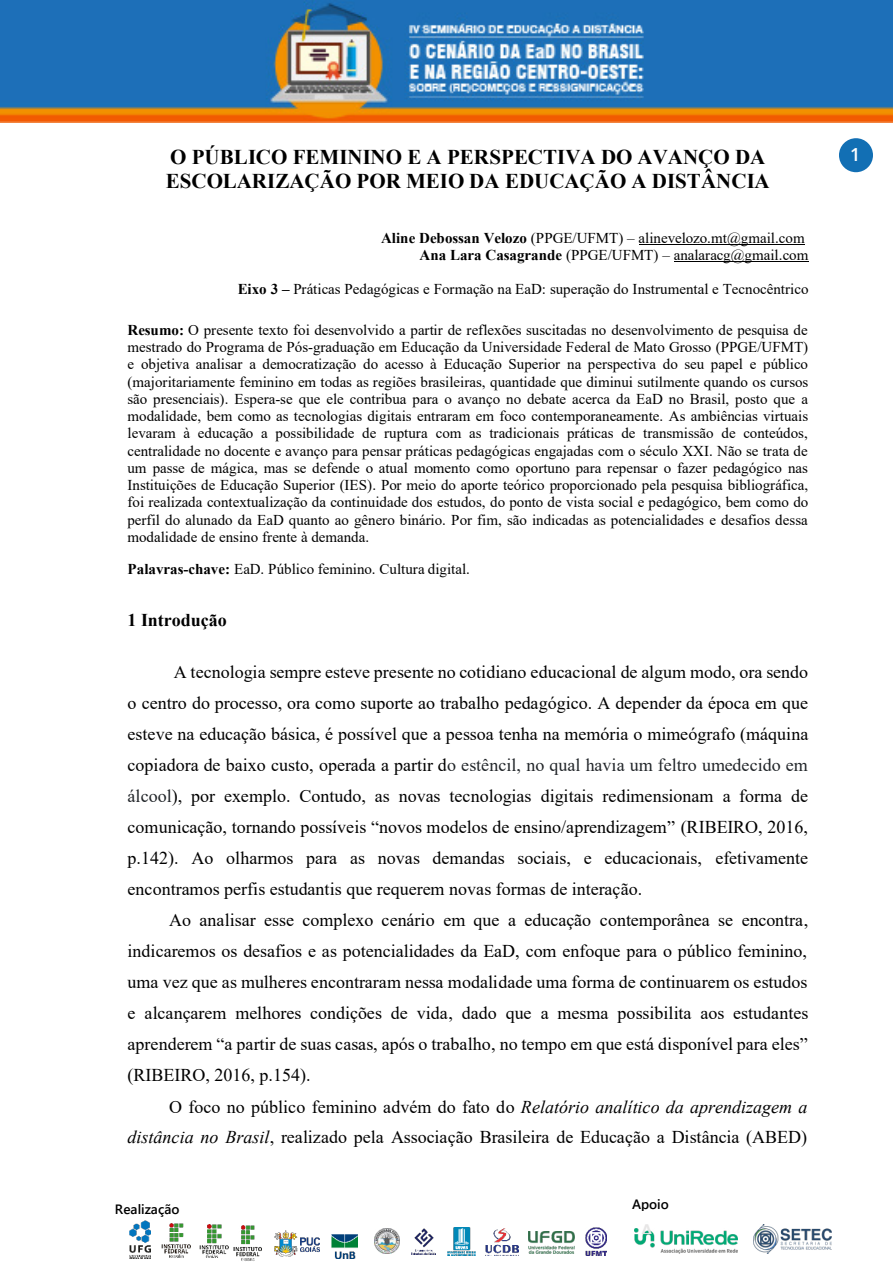
<style>
.page{position:relative;width:893px;height:1263px;background:#fff}
.page>*{position:absolute;margin:0;border:0;box-sizing:border-box;transform-origin:0 0}
.t1{font:700 21px/24px "Times New Roman";letter-spacing:.005em;color:#000}
.t2{font:600 21px "Segoe UI";color:#e7e6e6}
.t3{font:18px/31px "Times New Roman";color:#000;text-align:justify}
.t4{font:700 18px "Times New Roman";color:#000}
.t5{font:600 18px "Open Sans";color:#fff}
.t6{font:15px/17.2px "Times New Roman";color:#000;text-align:right}
.t7{font:600 13.5px "Segoe UI";color:#000}
.s1{font-weight:700}
.s2{color:#212529}
.s3{font-style:italic}
</style>
<div class="page">
<div style="left:839px;top:138px;width:34px;height:34px;background:#126fb4;border-radius:50%"></div>
<img style="left:0;top:0;width:893px;height:123px">
<img style="left:753px;top:1224px;width:78px;height:30px">
<img style="left:162px;top:1224px;width:28px;height:34px">
<img style="left:200px;top:1224px;width:28px;height:34px">
<img style="left:233px;top:1226px;width:29px;height:35px">
<img style="left:274px;top:1230px;width:45px;height:26px">
<img style="left:129px;top:1220px;width:21px;height:39px">
<img style="left:332px;top:1235px;width:26px;height:23px">
<img style="left:486px;top:1228px;width:33px;height:28px">
<img style="left:586px;top:1227px;width:20px;height:28px">
<img style="left:374px;top:1228px;width:26px;height:25px">
<img style="left:411px;top:1228px;width:24px;height:26px">
<img style="left:448px;top:1227px;width:27px;height:28px">
<img style="left:529px;top:1232px;width:45px;height:21px">
<img style="left:634px;top:1230px;width:104px;height:24px">
<img style="left:634px;top:1228px;width:36px;height:5px">
<hr style="left:639px;top:244px;width:166px;height:1px;background:#000">
<hr style="left:674px;top:261px;width:134px;height:1px;background:#000">
<h1 class="t1" style="left:166px;top:144px;width:605px">O PÚBLICO FEMININO E A PERSPECTIVA DO AVANÇO DA<br>ESCOLARIZAÇÃO POR MEIO DA EDUCAÇÃO A DISTÂNCIA</h1>
<p class="t6" style="left:381px;top:228px;width:429px"><span class="s1">Aline Debossan Velozo</span> (PPGE/UFMT) – alinevelozo.mt@gmail.com<br><span class="s1">Ana Lara Casagrande</span> (PPGE/UFMT) – analaracg@gmail.com</p>
<p class="t6" style="left:238px;top:280px;width:572px"><span class="s1">Eixo 3 –</span> Práticas Pedagógicas e Formação na EaD: superação do Instrumental e Tecnocêntrico</p>
<p class="t6" style="left:127px;top:320px;width:682px;text-align:justify"><span class="s1">Resumo:</span> O presente texto foi desenvolvido a partir de reflexões suscitadas no desenvolvimento de pesquisa de mestrado do Programa de Pós-graduação em Educação da Universidade Federal de Mato Grosso (PPGE/UFMT) e objetiva analisar a democratização do acesso à Educação Superior na perspectiva do seu papel e público (majoritariamente feminino em todas as regiões brasileiras, quantidade que diminui sutilmente quando os cursos são presenciais). Espera-se que ele contribua para o avanço no debate acerca da EaD no Brasil, posto que a modalidade, bem como as tecnologias digitais entraram em foco contemporaneamente. As ambiências virtuais levaram à educação a possibilidade de ruptura com as tradicionais práticas de transmissão de conteúdos, centralidade no docente e avanço para pensar práticas pedagógicas engajadas com o século XXI. Não se trata de um passe de mágica, mas se defende o atual momento como oportuno para repensar o fazer pedagógico nas Instituições de Educação Superior (IES). Por meio do aporte teórico proporcionado pela pesquisa bibliográfica, foi realizada contextualização da continuidade dos estudos, do ponto de vista social e pedagógico, bem como do perfil do alunado da EaD quanto ao gênero binário. Por fim, são indicadas as potencialidades e desafios dessa modalidade de ensino frente à demanda.</p>
<p class="t6" style="left:128px;top:560px;width:344px"><span class="s1">Palavras-chave:</span> EaD. Público feminino. Cultura digital.</p>
<p class="t4" style="left:128px;top:607px;width:101px">1 Introdução</p>
<p class="t3" style="left:128px;top:655px;width:682px;text-indent:46px">A tecnologia sempre esteve presente no cotidiano educacional de algum modo, ora sendo o centro do processo, ora como suporte ao trabalho pedagógico. A depender da época em que esteve na educação básica, é possível que a pessoa tenha na memória o mimeógrafo (máquina copiadora de baixo custo, operada a partir d<span class="s2">o estêncil, no qual havia um feltro umedecido em álcool</span>), por exemplo. Contudo, as novas tecnologias digitais redimensionam a forma de comunicação, tornando possíveis “novos modelos de ensino/aprendizagem” (RIBEIRO, 2016, p.142). Ao olharmos para as novas demandas sociais, e educacionais, efetivamente encontramos perfis estudantis que requerem novas formas de interação.</p>
<p class="t3" style="left:128px;top:904px;width:682px;text-indent:42px">Ao analisar esse complexo cenário em que a educação contemporânea se encontra, indicaremos os desafios e as potencialidades da EaD, com enfoque para o público feminino, uma vez que as mulheres encontraram nessa modalidade uma forma de continuarem os estudos e alcançarem melhores condições de vida, dado que a mesma possibilita aos estudantes aprenderem “a partir de suas casas, após o trabalho, no tempo em que está disponível para eles” (RIBEIRO, 2016, p.154).</p>
<p class="t3" style="left:128px;top:1090px;width:681px;text-align:right">O foco no público feminino advém do fato do <span class="s3">Relatório analítico da aprendizagem a distância no Brasil</span>, realizado pela Associação Brasileira de Educação a Distância (ABED)</p>
<p class="t7" style="left:115px;top:1197px;width:66px">Realização</p>
<p class="t7" style="left:632px;top:1191px;width:38px">Apoio</p>
<h1 class="t2" style="left:640px;top:1211px;width:16px">A</h1>
<p class="t5" style="left:850px;top:142px;width:12px">1</p>
</div>
